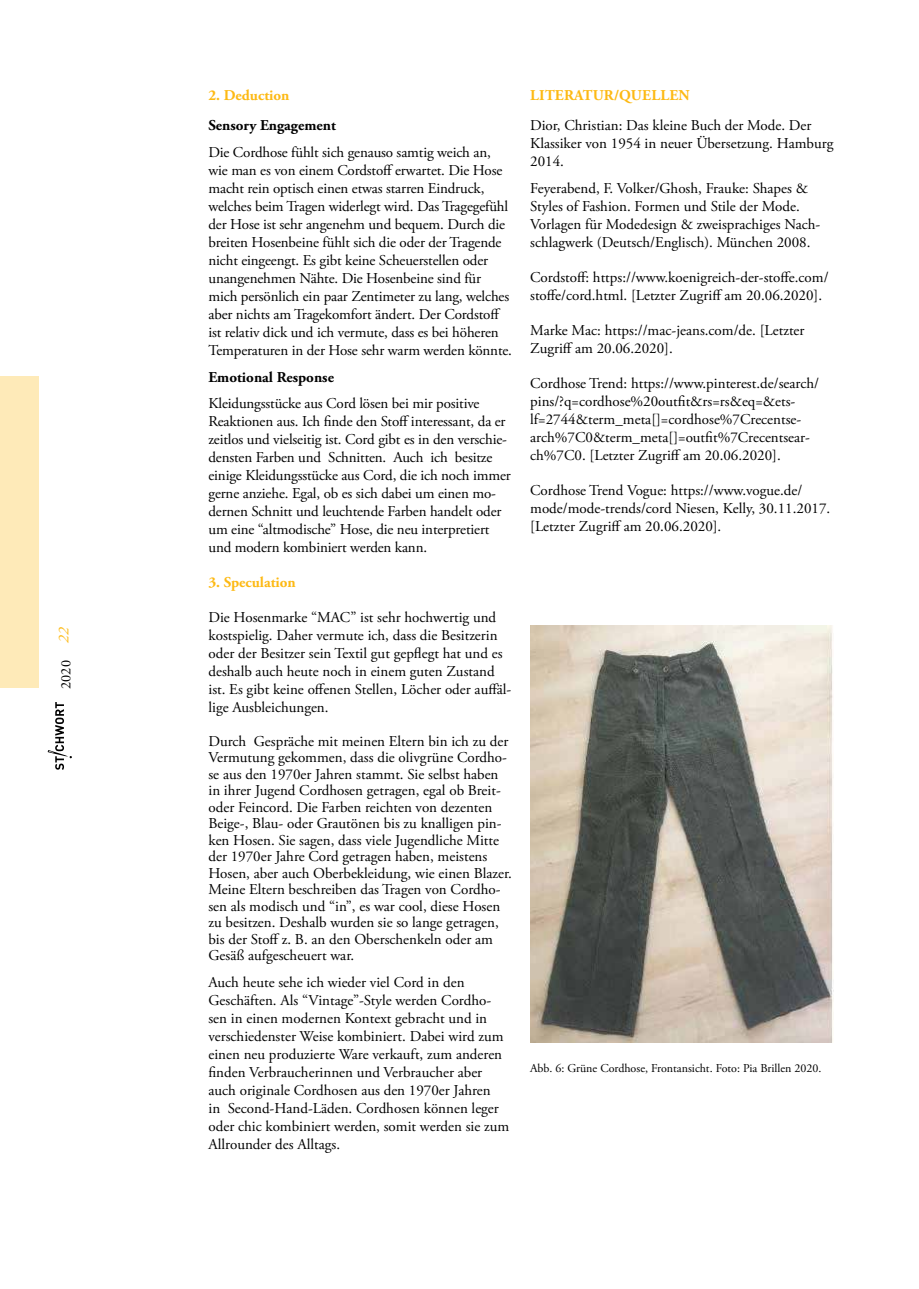
<style>
.page{position:relative;width:919px;height:1289px;background:#fff}
.page>*{position:absolute;margin:0;border:0;box-sizing:border-box;transform-origin:0 0}
.t1{font:15px/18px "Adobe Garamond Pro";color:#000}
.t2{font:700 15px "Adobe Garamond Pro";color:#fdb913}
.t3{font:700 15px "Adobe Garamond Pro";color:#000}
.t4{font:14.25px "Adobe Garamond Pro";color:#000}
.t5{font:12px "Adobe Garamond Pro";color:#000}
.s1{font-style:italic;font-size:15px;color:#fdb913}
</style>
<div class="page">
<svg style="left:48px;top:702px;width:24px;height:68px"></svg>
<img style="left:530px;top:625px;width:303px;height:417px">
<div style="left:0;top:377px;width:38px;height:311px;background:#feeab8"></div>
<p class="t4" style="left:57px;top:689px;width:63px;rotate:-90deg">2020 <span class="s1">22</span></p>
<p class="t2" style="left:208px;top:86px;width:82px">2. Deduction</p>
<p class="t3" style="left:208px;top:117px;width:129px">Sensory Engagement</p>
<p class="t1" style="left:208px;top:144px;width:305px">Die Cordhose fühlt sich genauso samtig weich an, wie man es von einem Cordstoff erwartet. Die Hose macht rein optisch einen etwas starren Eindruck, welches beim Tragen widerlegt wird. Das Tragegefühl der Hose ist sehr angenehm und bequem. Durch die breiten Hosenbeine fühlt sich die oder der Tragende nicht eingeengt. Es gibt keine Scheuerstellen oder unangenehmen Nähte. Die Hosenbeine sind für mich persönlich ein paar Zentimeter zu lang, welches aber nichts am Tragekomfort ändert. Der Cordstoff ist relativ dick und ich vermute, dass es bei höheren Temperaturen in der Hose sehr warm werden könnte.</p>
<p class="t3" style="left:208px;top:368px;width:127px">Emotional Response</p>
<p class="t1" style="left:208px;top:395px;width:304px">Kleidungsstücke aus Cord lösen bei mir positive Reaktionen aus. Ich finde den Stoff interessant, da er zeitlos und vielseitig ist. Cord gibt es in den verschie&shy;densten Farben und Schnitten. Auch ich besitze einige Kleidungsstücke aus Cord, die ich noch immer gerne anziehe. Egal, ob es sich dabei um einen mo&shy;dernen Schnitt und leuchtende Farben handelt oder um eine “altmodische” Hose, die neu interpretiert und modern kombiniert werden kann.</p>
<p class="t2" style="left:208px;top:573px;width:89px">3. Speculation</p>
<p class="t1" style="left:208px;top:609px;width:304px">Die Hosenmarke “MAC” ist sehr hochwertig und kostspielig. Daher vermute ich, dass die Besitzerin oder der Besitzer sein Textil gut gepflegt hat und es deshalb auch heute noch in einem guten Zustand ist. Es gibt keine offenen Stellen, Löcher oder auffäl&shy;lige Ausbleichungen.</p>
<p class="t1" style="left:208px;top:733px;width:305px;line-height:16.5px">Durch Gespräche mit meinen Eltern bin ich zu der Vermutung gekommen, dass die olivgrüne Cordho&shy;se aus den 1970er Jahren stammt. Sie selbst haben in ihrer Jugend Cordhosen getragen, egal ob Breit&shy;oder Feincord. Die Farben reichten von dezenten Beige-, Blau- oder Grautönen bis zu knalligen pin&shy;ken Hosen. Sie sagen, dass viele Jugendliche Mitte der 1970er Jahre Cord getragen haben, meistens Hosen, aber auch Oberbekleidung, wie einen Blazer.<br>Meine Eltern beschreiben das Tragen von Cordho&shy;sen als modisch und “in”, es war cool, diese Hosen zu besitzen. Deshalb wurden sie so lange getragen, bis der Stoff z. B. an den Oberschenkeln oder am Gesäß aufgescheuert war.</p>
<p class="t1" style="left:208px;top:973px;width:302px">Auch heute sehe ich wieder viel Cord in den Geschäften. Als “Vintage”-Style werden Cordho&shy;sen in einen modernen Kontext gebracht und in verschiedenster Weise kombiniert. Dabei wird zum einen neu produzierte Ware verkauft, zum anderen finden Verbraucherinnen und Verbraucher aber auch originale Cordhosen aus den 1970er Jahren<br>in Second-Hand-Läden. Cordhosen können leger oder chic kombiniert werden, somit werden sie zum Allrounder des Alltags.</p>
<p class="t2" style="left:530px;top:86px;width:26px">Literatur</p>
<p class="t2" style="left:614px;top:86px;width:28px">/Quellen</p>
<p class="t1" style="left:530px;top:117px;width:305px">Dior, Christian: Das kleine Buch der Mode. Der<br>Klassiker von 1954 in neuer Übersetzung. Hamburg<br>2014.</p>
<p class="t1" style="left:530px;top:180px;width:291px">Feyerabend, F. Volker/Ghosh, Frauke: Shapes &amp; Styles of Fashion. Formen und Stile der Mode.<br>Vorlagen für Modedesign &amp; zweisprachiges Nach&shy;schlagwerk (Deutsch/Englisch). München 2008.</p>
<p class="t1" style="left:530px;top:269px;width:300px">Cordstoff: https://www.koenigreich-der-stoffe.com/ stoffe/cord.html. [Letzter Zugriff am 20.06.2020].</p>
<p class="t1" style="left:530px;top:322px;width:276px">Marke Mac: https://mac-jeans.com/de. [Letzter<br>Zugriff am 20.06.2020].</p>
<p class="t1" style="left:530px;top:375px;width:290px">Cordhose Trend: https://www.pinterest.de/search/ pins/?q=cordhose%20outfit&amp;rs=rs&amp;eq=&amp;ets&shy;lf=2744&amp;term_meta[]=cordhose%7Crecentse&shy;arch%7C0&amp;term_meta[]=outfit%7Crecentsear&shy;ch%7C0. [Letzter Zugriff am 20.06.2020].</p>
<p class="t1" style="left:530px;top:482px;width:301px">Cordhose Trend Vogue: https://www.vogue.de/ mode/mode-trends/cord Niesen, Kelly, 30.11.2017. [Letzter Zugriff am 20.06.2020].</p>
<p class="t5" style="left:530px;top:1061px;width:293px">Abb. 6: Grüne Cordhose, Frontansicht. Foto: Pia Brillen 2020.</p>
</div>
